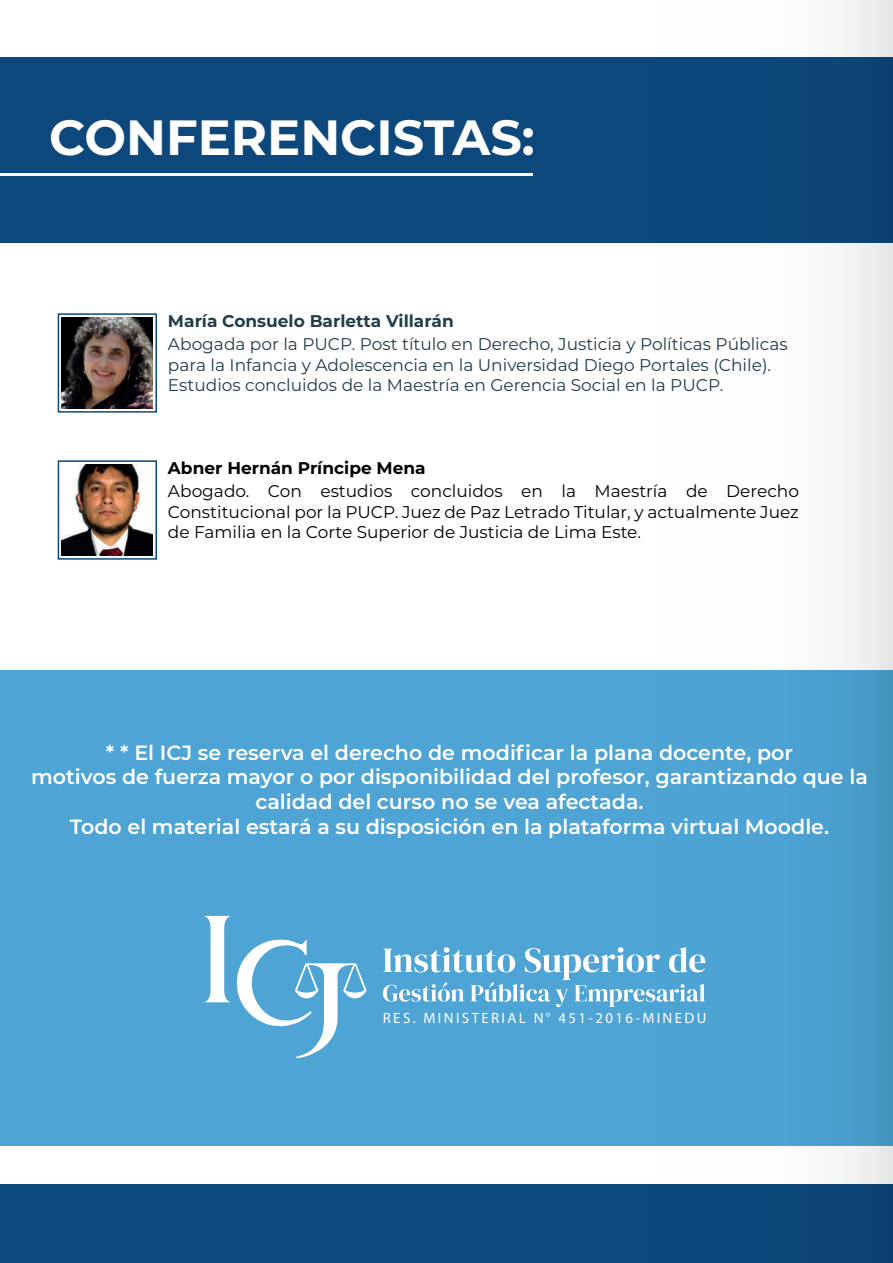
<style>
.page{position:relative;width:893px;height:1263px;background:#fff}
.page>*{position:absolute;margin:0;border:0;box-sizing:border-box;transform-origin:0 0}
.t1{font:700 49.35px "Montserrat";color:#fff}
.t2{font:600 20.55px/24.8px "Montserrat";color:#fff;text-align:center}
.t3{font:16.95px/20.4px "Montserrat";color:#233c49}
.t4{font:16.95px/20.4px "Montserrat";color:#000001;text-align:justify}
.t5{font:700 16.95px "Montserrat";color:#233c49}
.t6{font:700 16.95px "Montserrat";color:#000001}
.t7{font:15px "Myriad Pro";letter-spacing:.155em;color:#fff}
</style>
<div class="page">
<div style="left:0;top:1184px;width:893px;height:79px;background:#0d487c"></div>
<div style="left:0;top:670px;width:893px;height:476px;background:#4da4d5"></div>
<div style="left:0;top:57px;width:893px;height:186px;background:#0d487c"></div>
<svg style="left:557px;top:0;width:336px;height:1263px"></svg>
<hr style="left:0;top:173px;width:532px;height:2px;background:#fff">
<div style="left:58px;top:313px;width:99px;height:100px;border:2px solid #0d487c"></div>
<img style="left:62px;top:317px;width:91px;height:91px">
<div style="left:58px;top:460px;width:99px;height:100px;border:2px solid #0d487c"></div>
<img style="left:62px;top:464px;width:91px;height:91px">
<svg style="left:205px;top:916px;width:25px;height:86px"></svg>
<svg style="left:237px;top:939px;width:130px;height:119px"></svg>
<svg style="left:383px;top:947px;width:322px;height:60px"></svg>
<h1 class="t1" style="left:49px;top:102px;width:487px">CONFERENCISTAS:</h1>
<p class="t5" style="left:168px;top:308px;width:287px">María Consuelo Barletta Villarán</p>
<p class="t3" style="left:168px;top:334px;width:621px">Abogada por la PUCP. Post título en Derecho, Justicia y Políticas Públicas para la Infancia y Adolescencia en la Universidad Diego Portales (Chile).<br>Estudios concluidos de la Maestría en Gerencia Social en la PUCP.</p>
<p class="t6" style="left:168px;top:455px;width:259px">Abner Hernán Príncipe Mena</p>
<p class="t4" style="left:168px;top:481px;width:632px">Abogado. Con estudios concluidos en la Maestría de Derecho Constitucional por la PUCP. Juez de Paz Letrado Titular, y actualmente Juez de Familia en la Corte Superior de Justicia de Lima Este.</p>
<p class="t2" style="left:31px;top:739px;width:838px">* * El ICJ se reserva el derecho de modificar la plana docente, por<br>motivos de fuerza mayor o por disponibilidad del profesor, garantizando que la calidad del curso no se vea afectada.<br>Todo el material estará a su disposición en la plataforma virtual Moodle.</p>
<p class="t7" style="left:383px;top:1009px;width:325px">RES. MINISTERIAL N° 451-2016-MINEDU</p>
</div>
